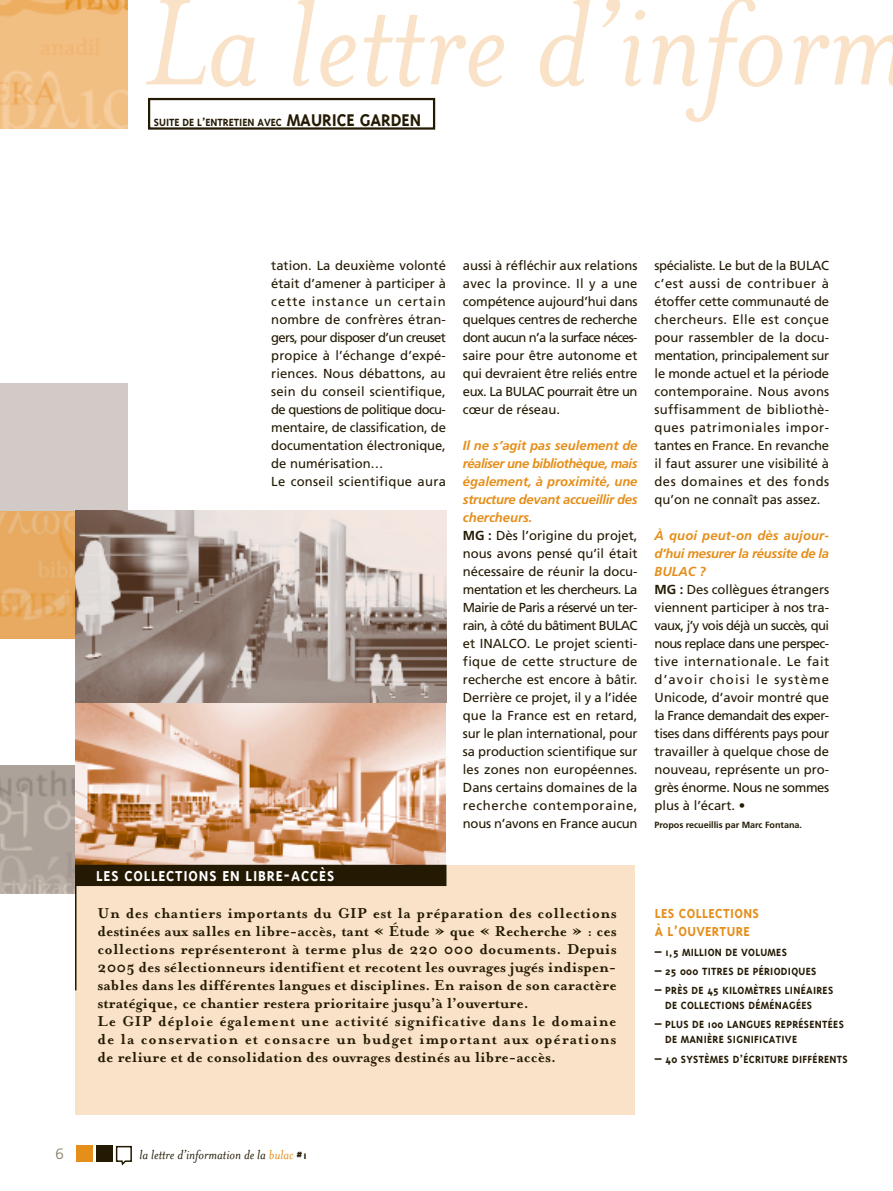
<style>
.page{position:relative;width:893px;height:1191px;background:#fff}
.page>*{position:absolute;margin:0;border:0;box-sizing:border-box;transform-origin:0 0}
.t1{font:italic 140.85px "Mrs Eaves";color:#f9e2c7}
.t2{font:700 16.5px/18px "Mrs Eaves";letter-spacing:.005em;color:#241a04}
.t3{font:700 16.5px "Triplex";letter-spacing:.05em;color:#fff}
.t4{font:italic 15px "Mrs Eaves";color:#241a04}
.t5{font:700 15px/18px "Triplex";letter-spacing:.025em;color:#e58e1a}
.t6{font:300 15px "Frutiger LT";color:#837962}
.t7{font:13.05px/18px "Frutiger LT";color:#241a04}
.t8{font:700 12px/15px "Triplex";letter-spacing:.025em;color:#241a04}
.t9{font:700 12px "Triplex";color:#241a04}
.t10{font:700 9px "Frutiger LT";color:#241a04}
.s1{font-size:19.5px}
.s2{font-weight:700;font-style:italic;color:#e58e1a}
.s3{font-weight:700}
.s4{color:#e58e1a}
.s5{font-family:"Triplex";font-weight:700;font-style:normal;font-size:12px}
</style>
<div class="page">
<img style="left:0;top:765px;width:75px;height:128px">
<img style="left:75px;top:702px;width:371px;height:162px">
<img style="left:0;top:510px;width:75px;height:128px">
<div style="left:0;top:383px;width:128px;height:127px;background:#d2cac7"></div>
<div style="left:96px;top:1145px;width:16px;height:17px;background:#241a04"></div>
<div style="left:77px;top:1145px;width:16px;height:17px;background:#e58e1a"></div>
<svg style="left:116px;top:1145px;width:16px;height:20px"></svg>
<svg style="left:75px;top:510px;width:371px;height:192px"></svg>
<img style="left:0;top:0;width:127px;height:128px">
<div style="left:75px;top:865px;width:560px;height:249px;background:#f9e2c7"></div>
<div style="left:80px;top:869px;width:362px;height:12px;background:#241a04"></div>
<div style="left:76px;top:864px;width:370px;height:22px;border:9px solid #241a04"></div>
<hr style="left:75px;top:864px;width:1px;height:126px;background:#241a04">
<div style="left:148px;top:98px;width:287px;height:32px;border:2px solid #241a04"></div>
<h1 class="t1" style="left:145px;top:-47px;width:766px">La lettre d’inform</h1>
<p class="t9" style="left:154px;top:117px;width:269px">SUITE DE L’ENTRETIEN AVEC <span class="s1">MAURICE GARDEN</span></p>
<p class="t7" style="left:271px;top:257px;width:176px">tation. La deuxième volonté était d’amener à participer à cette instance un certain nombre de confrères étran&shy;gers, pour disposer d’un creuset propice à l’échange d’expé&shy;riences. Nous débattons, au sein du conseil scientifique, de questions de politique docu&shy;mentaire, de classification, de documentation électronique, de numérisation…<br>Le conseil scientifique aura</p>
<p class="t7" style="left:463px;top:257px;width:176px;text-align:justify">aussi à réfléchir aux relations avec la province. Il y a une compétence aujourd’hui dans quelques centres de recherche dont aucun n’a la surface néces&shy;saire pour être autonome et qui devraient être reliés entre eux. La BULAC pourrait être un cœur de réseau.</p>
<p class="t7" style="left:463px;top:437px;width:176px"><span class="s2">Il ne s’agit pas seulement de réaliser une bibliothèque, mais également, à proximité, une structure devant accueillir des chercheurs.<br></span><span class="s3">MG :</span> Dès l’origine du projet, nous avons pensé qu’il était nécessaire de réunir la docu&shy;mentation et les chercheurs. La<br>Mairie de Paris a réservé un ter&shy;rain, à côté du bâtiment BULAC et INALCO. Le projet scienti&shy;fique de cette structure de recherche est encore à bâtir.<br>Derrière ce projet, il y a l’idée que la France est en retard, sur le plan international, pour sa production scientifique sur les zones non européennes.<br>Dans certains domaines de la recherche contemporaine, nous n’avons en France aucun</p>
<p class="t7" style="left:655px;top:257px;width:176px;text-align:justify">spécialiste. Le but de la BULAC c’est aussi de contribuer à étoffer cette communauté de chercheurs. Elle est conçue pour rassembler de la docu&shy;mentation, principalement sur le monde actuel et la période contemporaine. Nous avons suffisamment de bibliothè&shy;ques patrimoniales impor&shy;tantes en France. En revanche il faut assurer une visibilité à des domaines et des fonds qu’on ne connaît pas assez.</p>
<p class="t7" style="left:655px;top:527px;width:176px"><span class="s2">À quoi peut-on dès aujour&shy;d’hui mesurer la réussite de la<br>BULAC ?<br></span><span class="s3">MG :</span> Des collègues étrangers viennent participer à nos tra&shy;vaux, j’y vois déjà un succès, qui nous replace dans une perspec&shy;tive internationale. Le fait d’avoir choisi le système<br>Unicode, d’avoir montré que la France demandait des exper&shy;tises dans différents pays pour travailler à quelque chose de nouveau, représente un pro&shy;grès énorme. Nous ne sommes plus à l’écart. •</p>
<p class="t10" style="left:655px;top:821px;width:149px">Propos recueillis par Marc Fontana.</p>
<p class="t3" style="left:96px;top:869px;width:240px">LES COLLECTIONS EN LIBRE-ACCÈS</p>
<p class="t2" style="left:98px;top:903px;width:520px">Un des chantiers importants du GIP est la préparation des collections destinées aux salles en libre-accès, tant « Étude » que « Recherche » : ces collections représenteront à terme plus de 220 000 documents. Depuis 2005 des sélectionneurs identifient et recotent les ouvrages jugés indispen&shy;sables dans les différentes langues et disciplines. En raison de son caractère stratégique, ce chantier restera prioritaire jusqu’à l’ouverture.<br>Le GIP déploie également une activité significative dans le domaine de la conservation et consacre un budget important aux opérations de reliure et de consolidation des ouvrages destinés au libre-accès.</p>
<p class="t5" style="left:655px;top:905px;width:106px">LES COLLECTIONS<br>À L’OUVERTURE</p>
<p class="t8" style="left:655px;top:945px;width:134px">– 1,5 MILLION DE VOLUMES</p>
<p class="t8" style="left:655px;top:964px;width:163px">– 25 000 TITRES DE PÉRIODIQUES</p>
<p class="t8" style="left:665px;top:983px;width:170px;text-indent:-10px">– PRÈS DE 45 KILOMÈTRES LINÉAIRES<br>DE COLLECTIONS DÉMÉNAGÉES</p>
<p class="t8" style="left:665px;top:1018px;width:180px;text-indent:-10px">– PLUS DE 100 LANGUES REPRÉSENTÉES<br>DE MANIÈRE SIGNIFICATIVE</p>
<p class="t8" style="left:655px;top:1052px;width:195px">– 40 SYSTÈMES D’ÉCRITURE DIFFÉRENTS</p>
<p class="t6" style="left:55px;top:1147px;width:10px">6</p>
<p class="t4" style="left:139px;top:1145px;width:169px">la lettre d’information de la <span class="s4">bulac</span> <span class="s5">#1</span></p>
</div>
